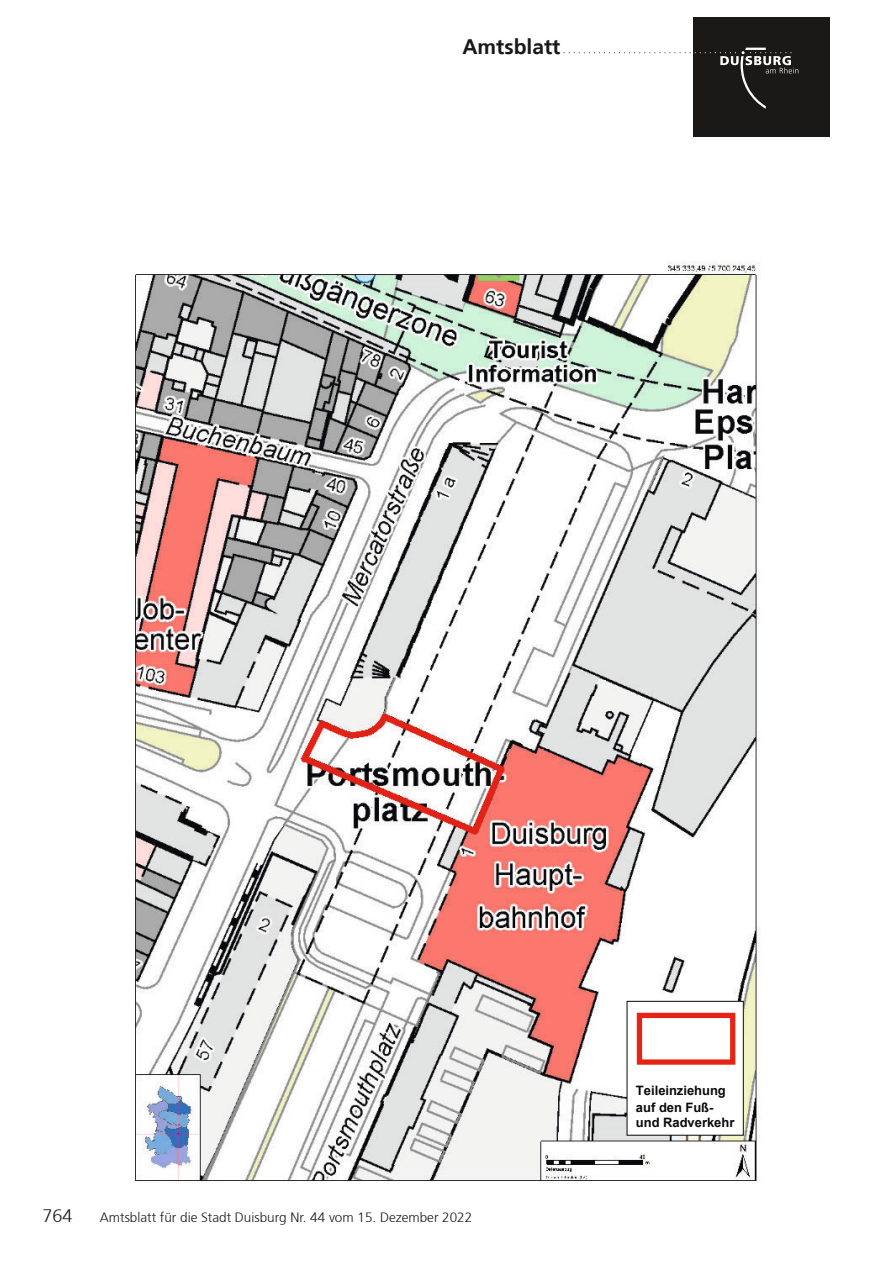
<style>
.page{position:relative;width:893px;height:1263px;background:#fff}
.page>*{position:absolute;margin:0;border:0;box-sizing:border-box;transform-origin:0 0}
.t1{font:72px "Duisburg Logo";color:#1b1917}
.t2{font:700 21px "Frutiger 65";color:#1b1917}
.t3{font:300 18px "Frutiger 45";color:#1b1917}
.t4{font:300 13.5px "Frutiger 45";color:#1b1917}
.t5{font:700 12.9px/15.9px "Arial";color:#090a0d}
.s1{color:#fff}
</style>
<div class="page">
<div style="left:693px;top:17px;width:136px;height:119px;background:#1b1917"></div>
<img style="left:135px;top:261px;width:626px;height:921px">
<div style="left:627px;top:1001px;width:116px;height:134px;background:#fff"></div>
<div style="left:627px;top:1001px;width:117px;height:135px;border:1px solid #090a0d"></div>
<div style="left:637px;top:1013px;width:98px;height:52px;border:5px solid #e62416"></div>
<h2 class="t2" style="left:462px;top:34px;width:100px">Amtsblatt</h2>
<h1 class="t1" style="left:564px;top:-14px;width:236px">..............<span class="s1">...L</span></h1>
<h3 class="t3" style="left:43px;top:1206px;width:32px">764</h3>
<p class="t4" style="left:100px;top:1210px;width:374px">Amtsblatt für die Stadt Duisburg Nr. 44 vom 15. Dezember 2022</p>
<p class="t5" style="left:636px;top:1083px;width:100px">Teileinziehung auf den Fuß&shy;und Radverkehr</p>
</div>
